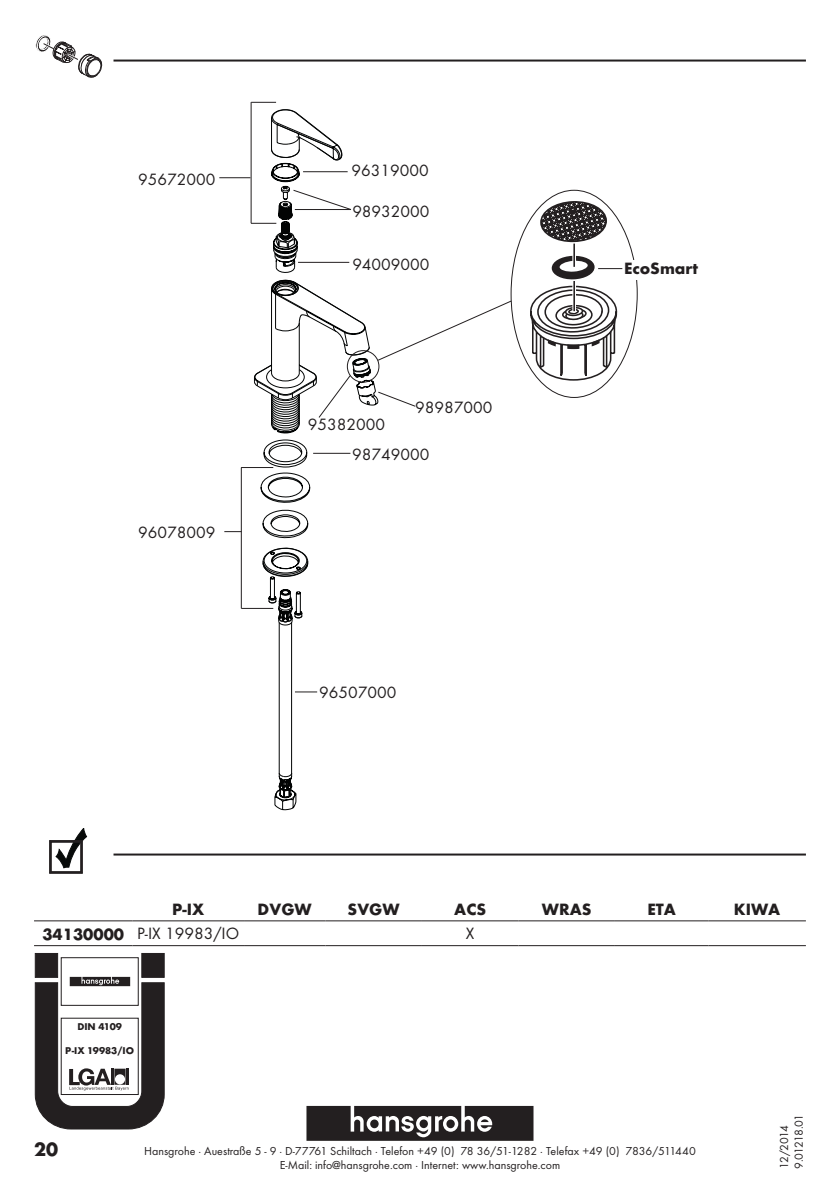
<style>
.page{position:relative;width:840px;height:1191px;background:#fff}
.page>*{position:absolute;margin:0;border:0;box-sizing:border-box;transform-origin:0 0}
.t1{font:700 20px "Futura TOT";color:#231f20}
.t2{font:17px/30px "Futura TOT Boo";color:#231f20}
.t3{font:700 17px "Futura TOT";color:#231f20}
.t4{font:12px/14.4px "Futura TOT Boo";color:#231f20;text-align:center}
.t5{font:12px/14.4px "Futura TOT Boo";letter-spacing:-.075em;color:#231f20}
.t6{font:700 10.2px "Futura TOT";color:#231f20}
.s1{font-family:"Futura TOT";font-weight:700}
</style>
<div class="page">
<hr style="left:113px;top:60px;width:692px;height:2px;background:#231f20">
<svg style="left:35px;top:35px;width:67px;height:43px"></svg>
<svg style="left:49px;top:828px;width:38px;height:45px"></svg>
<hr style="left:113px;top:853px;width:692px;height:2px;background:#231f20">
<svg style="left:529px;top:200px;width:93px;height:181px"></svg>
<hr style="left:219px;top:177px;width:31px;height:1px;background:#231f20">
<hr style="left:241px;top:467px;width:32px;height:1px;background:#231f20">
<hr style="left:241px;top:467px;width:1px;height:141px;background:#231f20">
<hr style="left:241px;top:608px;width:32px;height:1px;background:#231f20">
<svg style="left:224px;top:531px;width:17px;height:1px"></svg>
<svg style="left:251px;top:102px;width:25px;height:1px"></svg>
<hr style="left:250px;top:102px;width:1px;height:121px;background:#231f20">
<svg style="left:251px;top:109px;width:260px;height:701px"></svg>
<svg style="left:306px;top:1106px;width:227px;height:34px;background:#474344"></svg>
<hr style="left:34px;top:920px;width:98px;height:1px;background:#231f20">
<hr style="left:34px;top:945px;width:98px;height:1px;background:#231f20">
<hr style="left:132px;top:945px;width:112px;height:1px;background:#231f20">
<hr style="left:244px;top:945px;width:81px;height:1px;background:#231f20">
<hr style="left:325px;top:945px;width:96px;height:1px;background:#231f20">
<hr style="left:421px;top:945px;width:97px;height:1px;background:#231f20">
<hr style="left:518px;top:945px;width:96px;height:1px;background:#231f20">
<hr style="left:614px;top:945px;width:94px;height:1px;background:#231f20">
<hr style="left:708px;top:945px;width:97px;height:1px;background:#231f20">
<hr style="left:132px;top:920px;width:112px;height:1px;background:#231f20">
<hr style="left:244px;top:920px;width:81px;height:1px;background:#231f20">
<hr style="left:325px;top:920px;width:96px;height:1px;background:#231f20">
<hr style="left:421px;top:920px;width:97px;height:1px;background:#231f20">
<hr style="left:518px;top:920px;width:96px;height:1px;background:#231f20">
<hr style="left:614px;top:920px;width:94px;height:1px;background:#231f20">
<hr style="left:708px;top:920px;width:97px;height:1px;background:#231f20">
<div style="left:35px;top:953px;width:23px;height:24px;background:#231f20"></div>
<div style="left:141px;top:953px;width:23px;height:24px;background:#231f20"></div>
<svg style="left:35px;top:957px;width:130px;height:172px"></svg>
<h2 class="t2" style="left:138px;top:164px;width:79px">95672000</h2>
<h2 class="t2" style="left:138px;top:517px;width:79px">96078009</h2>
<h2 class="t2" style="left:351px;top:155px;width:79px">96319000</h2>
<h2 class="t2" style="left:352px;top:197px;width:79px">98932000</h2>
<h2 class="t2" style="left:352px;top:249px;width:79px">94009000</h2>
<h2 class="t2" style="left:415px;top:392px;width:79px">98987000</h2>
<h2 class="t2" style="left:352px;top:409px;width:79px;text-indent:-44px">95382000<br>98749000</h2>
<h2 class="t2" style="left:319px;top:677px;width:79px">96507000</h2>
<h2 class="t3" style="left:623px;top:257px;width:75px">EcoSmart</h2>
<h2 class="t3" style="left:172px;top:899px;width:33px">P-IX</h2>
<h2 class="t3" style="left:257px;top:899px;width:56px">DVGW</h2>
<h2 class="t3" style="left:347px;top:899px;width:54px">SVGW</h2>
<h2 class="t3" style="left:454px;top:899px;width:33px">ACS</h2>
<h2 class="t3" style="left:541px;top:899px;width:51px">WRAS</h2>
<h2 class="t3" style="left:647px;top:899px;width:30px">ETA</h2>
<h2 class="t3" style="left:733px;top:899px;width:48px">KIWA</h2>
<h2 class="t2" style="left:42px;top:918px;width:198px"><span class="s1">34130000</span> P-IX 19983/IO</h2>
<h2 class="t2" style="left:465px;top:918px;width:10px">X</h2>
<p class="t6" style="left:77px;top:1020px;width:46px">DIN 4109</p>
<p class="t6" style="left:65px;top:1044px;width:70px">P-IX 19983/IO</p>
<h1 class="t1" style="left:34px;top:1136px;width:25px">20</h1>
<p class="t4" style="left:144px;top:1143px;width:553px">Hansgrohe · Auestraße 5 - 9 · D-77761 Schiltach · Telefon +49 (0) 78 36/51-1282 · Telefax +49 (0) 7836/511440<br>E-Mail: info@hansgrohe.com · Internet: www.hansgrohe.com</p>
<p class="t5" style="left:776px;top:1169px;width:57px;rotate:-90deg">12/2014<br>9.01218.01</p>
</div>
